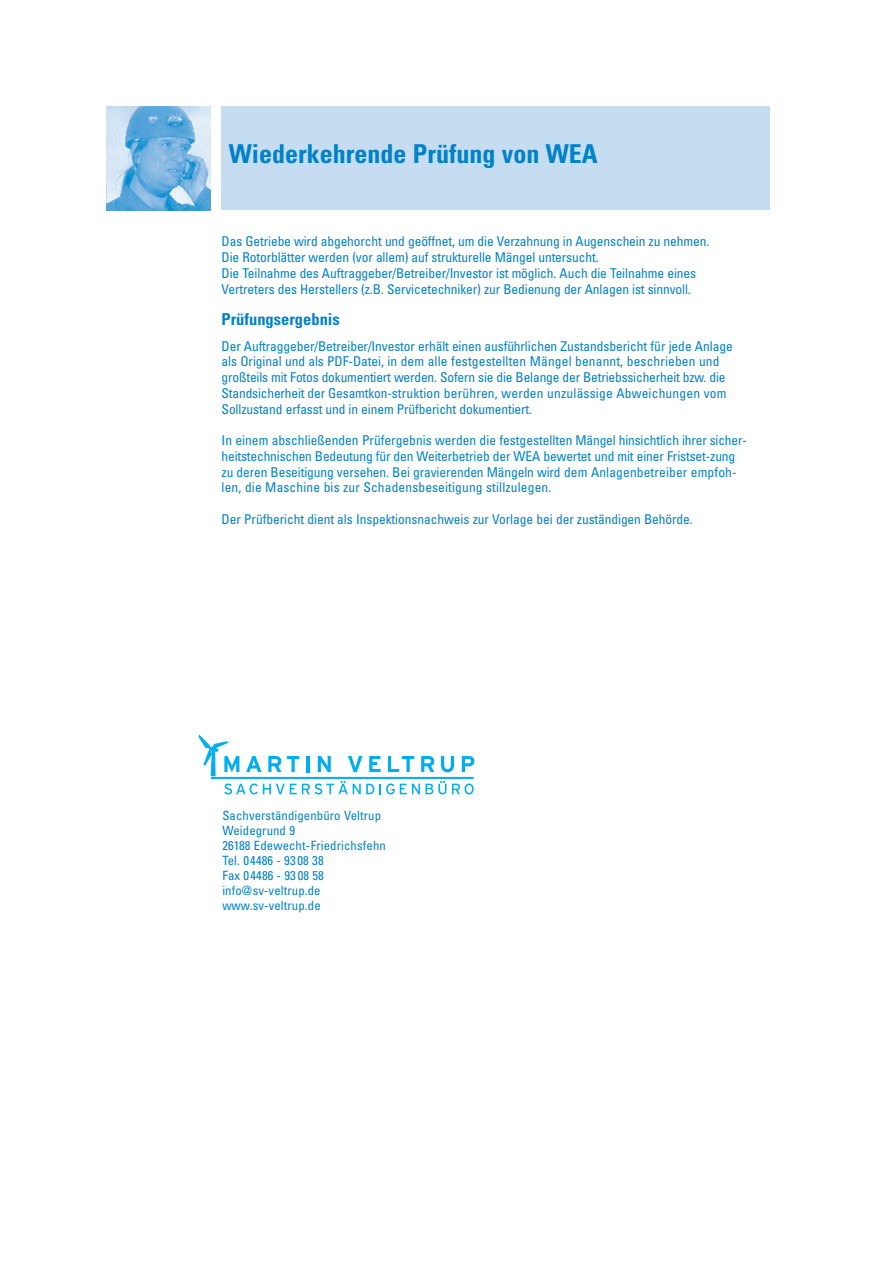
<style>
.page{position:relative;width:893px;height:1263px;background:#fff}
.page>*{position:absolute;margin:0;border:0;box-sizing:border-box;transform-origin:0 0}
.t1{font:700 condensed 26.1px "Univers";color:#0082c8}
.t2{font:700 condensed 16.5px "Univers";color:#0082c8}
.t3{font:condensed 13.5px/15.8px "Univers";letter-spacing:-.01em;color:#0082c8}
.t4{font:condensed 12.75px/15px "Univers";letter-spacing:.01em;color:#0082c8}
</style>
<div class="page">
<div style="left:221px;top:106px;width:548px;height:104px;background:#c5dcf1"></div>
<img style="left:106px;top:106px;width:104px;height:104px">
<svg style="left:199px;top:735px;width:275px;height:59px"></svg>
<hr style="left:211px;top:777px;width:263px;height:2px;background:#00aeef">
<h1 class="t1" style="left:229px;top:144px;width:371px">Wiederkehrende Prüfung von WEA</h1>
<p class="t3" style="left:222px;top:235px;width:489px">Das Getriebe wird abgehorcht und geöffnet, um die Verzahnung in Augenschein zu nehmen.<br>Die Rotorblätter werden (vor allem) auf strukturelle Mängel untersucht.<br>Die Teilnahme des Auftraggeber/Betreiber/Investor ist möglich. Auch die Teilnahme eines Vertreters des Herstellers (z.B. Servicetechniker) zur Bedienung der Anlagen ist sinnvoll.</p>
<p class="t2" style="left:222px;top:313px;width:120px">Prüfungsergebnis</p>
<p class="t3" style="left:222px;top:339px;width:513px">Der Auftraggeber/Betreiber/Investor erhält einen ausführlichen Zustandsbericht für jede Anlage als Original und als PDF-Datei, in dem alle festgestellten Mängel benannt, beschrieben und großteils mit Fotos dokumentiert werden. Sofern sie die Belange der Betriebssicherheit bzw. die Standsicherheit der Gesamtkon-struktion berühren, werden unzulässige Abweichungen vom Sollzustand erfasst und in einem Prüfbericht dokumentiert.</p>
<p class="t3" style="left:222px;top:433px;width:527px">In einem abschließenden Prüfergebnis werden die festgestellten Mängel hinsichtlich ihrer sicher&shy;heitstechnischen Bedeutung für den Weiterbetrieb der WEA bewertet und mit einer Fristset-zung zu deren Beseitigung versehen. Bei gravierenden Mängeln wird dem Anlagenbetreiber empfoh&shy;len, die Maschine bis zur Schadensbeseitigung stillzulegen.</p>
<p class="t3" style="left:222px;top:512px;width:473px">Der Prüfbericht dient als Inspektionsnachweis zur Vorlage bei der zuständigen Behörde.</p>
<p class="t4" style="left:222px;top:809px;width:165px">Sachverständigenbüro Veltrup<br>Weidegrund 9<br>26188 Edewecht-Friedrichsfehn<br>Tel. 04486 - 93 08 38<br>Fax 04486 - 93 08 58 info@sv-veltrup.de www.sv-veltrup.de</p>
</div>
